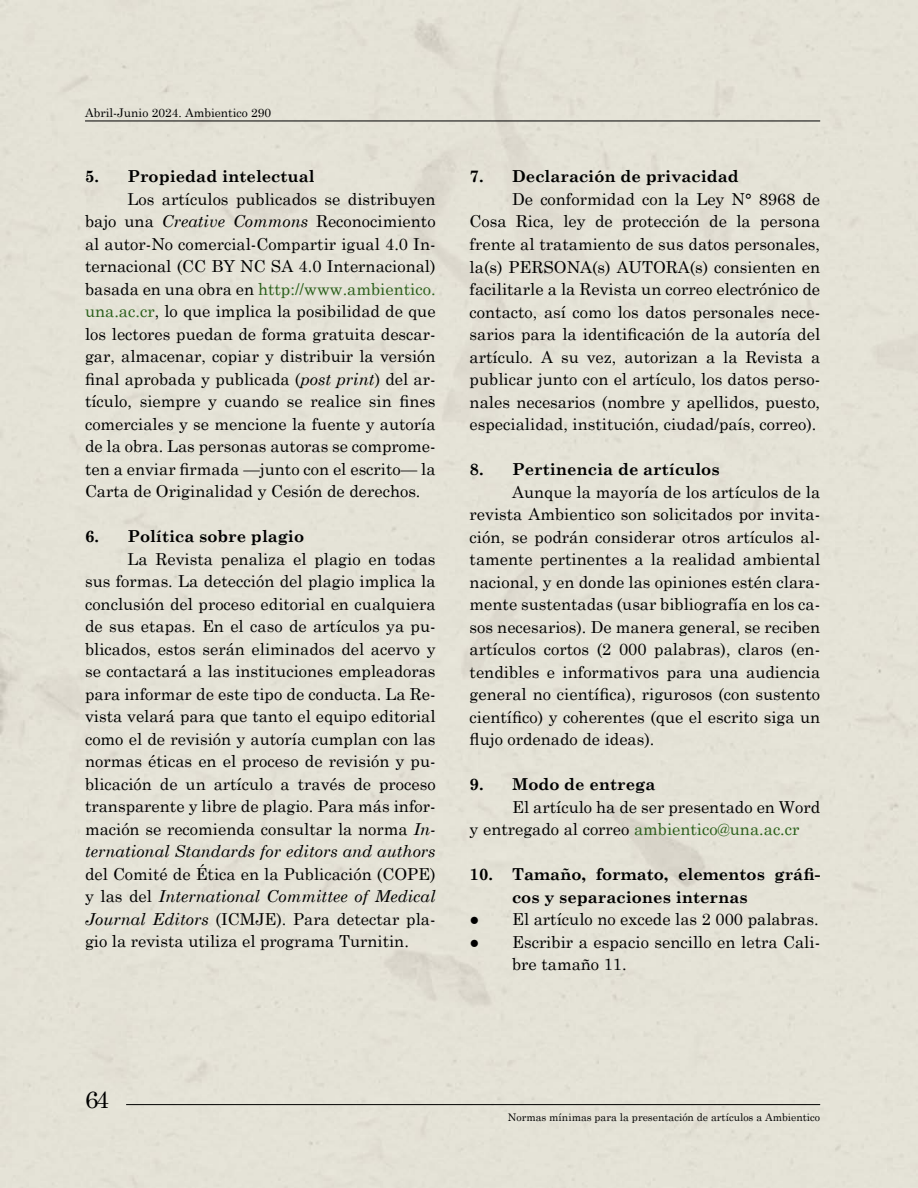
<style>
.page{position:relative;width:918px;height:1188px;background:#e5e3d7}
.page>*{position:absolute;margin:0;border:0;box-sizing:border-box;transform-origin:0 0}
.t1{font:24px "Century Schoolbook";color:#000}
.t2{font:16.5px/22.5px "Century Schoolbook";color:#000;text-align:justify}
.t3{font:700 16.5px/22.5px "Century Schoolbook";color:#000}
.t4{font:12px "Century Schoolbook";color:#000}
.t5{font:10.5px "Century Schoolbook";color:#000}
.s1{font-style:italic}
.s2{color:#295f19}
.s3{font-family:"Times New Roman"}
</style>
<div class="page">
<hr style="left:85px;top:121px;width:735px;height:1px;background:#000">
<hr style="left:126px;top:1104px;width:694px;height:1px;background:#000">
<p class="t4" style="left:85px;top:106px;width:188px">Abril-Junio 2024. Ambientico 290</p>
<p class="t3" style="left:85px;top:165px;width:231px">5. Propiedad intelectual</p>
<p class="t2" style="left:85px;top:187px;width:352px;text-indent:43px">Los artículos publicados se distribuyen bajo una <span class="s1">Creative Commons</span> Reconocimiento al autor-No comercial-Compartir igual 4.0 In&shy;ternacional (CC BY NC SA 4.0 Internacional) basada en una obra en <span class="s2">http://www.ambientico. una.ac.cr</span>, lo que implica la posibilidad de que los lectores puedan de forma gratuita descar&shy;gar, almacenar, copiar y distribuir la versión final aprobada y publicada (<span class="s1">post print</span>) del ar&shy;tículo, siempre y cuando se realice sin fines comerciales y se mencione la fuente y autoría de la obra. Las personas autoras se comprome&shy;ten a enviar firmada —junto con el escrito— la Carta de Originalidad y Cesión de derechos.</p>
<p class="t3" style="left:85px;top:525px;width:221px">6. Política sobre plagio</p>
<p class="t2" style="left:85px;top:547px;width:352px;text-indent:43px">La Revista penaliza el plagio en todas sus formas. La detección del plagio implica la conclusión del proceso editorial en cualquiera de sus etapas. En el caso de artículos ya pu&shy;blicados, estos serán eliminados del acervo y se contactará a las instituciones empleadoras para informar de este tipo de conducta. La Re&shy;vista velará para que tanto el equipo editorial como el de revisión y autoría cumplan con las normas éticas en el proceso de revisión y pu&shy;blicación de un artículo a través de proceso transparente y libre de plagio. Para más infor&shy;mación se recomienda consultar la norma <span class="s1">In&shy;ternational Standards for editors and authors</span></p>
<p class="t2" style="left:85px;top:862px;width:352px">del Comité de Ética en la Publicación (COPE) y las del <span class="s1">International Committee of Medical Journal Editors</span> (ICMJE). Para detectar pla&shy;gio la revista utiliza el programa Turnitin.</p>
<p class="t3" style="left:470px;top:165px;width:271px">7. Declaración de privacidad</p>
<p class="t2" style="left:470px;top:187px;width:352px;text-indent:43px">De conformidad con la Ley N° 8968 de Cosa Rica, ley de protección de la persona frente al tratamiento de sus datos personales, la(s) PERSONA(s) AUTORA(s) consienten en facilitarle a la Revista un correo electrónico de contacto, así como los datos personales nece&shy;sarios para la identificación de la autoría del artículo. A su vez, autorizan a la Revista a publicar junto con el artículo, los datos perso&shy;nales necesarios (nombre y apellidos, puesto, especialidad, institución, ciudad/país, correo).</p>
<p class="t3" style="left:470px;top:458px;width:252px">8. Pertinencia de artículos</p>
<p class="t2" style="left:470px;top:480px;width:352px;text-indent:43px">Aunque la mayoría de los artículos de la revista Ambientico son solicitados por invita&shy;ción, se podrán considerar otros artículos al&shy;tamente pertinentes a la realidad ambiental nacional, y en donde las opiniones estén clara&shy;mente sustentadas (usar bibliografía en los ca&shy;sos necesarios). De manera general, se reciben artículos cortos (2 000 palabras), claros (en&shy;tendibles e informativos para una audiencia general no científica), rigurosos (con sustento científico) y coherentes (que el escrito siga un flujo ordenado de ideas).</p>
<p class="t3" style="left:470px;top:773px;width:187px">9. Modo de entrega</p>
<p class="t2" style="left:470px;top:795px;width:352px;text-indent:43px">El artículo ha de ser presentado en Word y entregado al correo <span class="s2">ambientico@una.ac.cr</span></p>
<p class="t3" style="left:512px;top:863px;width:310px;text-indent:-43px">10. Tamaño, formato, elementos gráfi&shy;cos y separaciones internas</p>
<p class="t2" style="left:470px;top:908px;width:351px"><span class="s3">●</span> El artículo no excede las 2 000 palabras.</p>
<p class="t2" style="left:512px;top:930px;width:310px;text-indent:-43px"><span class="s3">●</span> Escribir a espacio sencillo en letra Cali&shy;bre tamaño 11.</p>
<h1 class="t1" style="left:85px;top:1085px;width:26px">64</h1>
<p class="t5" style="left:508px;top:1110px;width:314px">Normas mínimas para la presentación de artículos a Ambientico</p>
</div>
